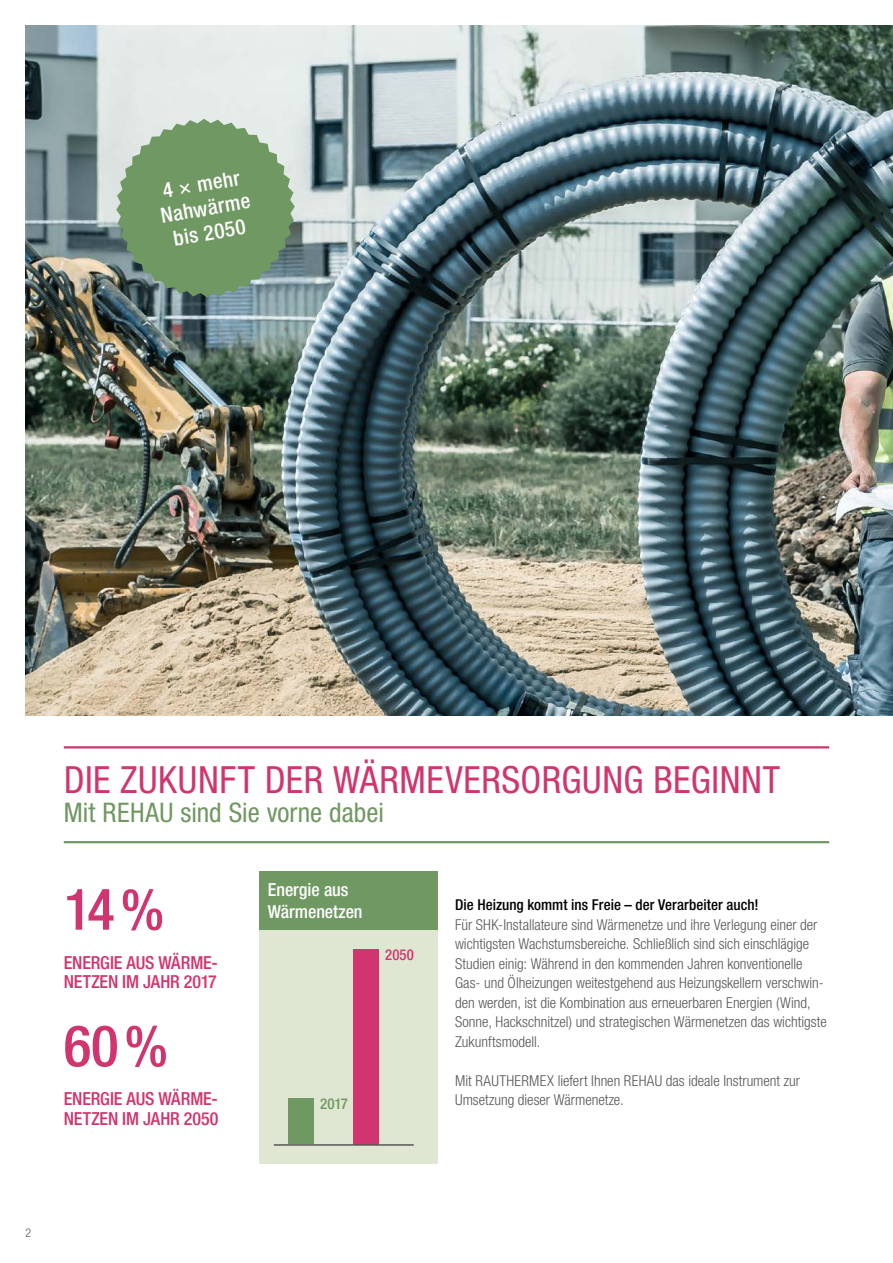
<style>
.page{position:relative;width:893px;height:1263px;background:#fff}
.page>*{position:absolute;margin:0;border:0;box-sizing:border-box;transform-origin:0 0}
.Bodytext{font:500 condensed 57.15px "Helvetica Neue LTW1 G";color:#d1356f}
.Headline_with_sublin{font:condensed 37.5px "Helvetica Neue LTW1 G";letter-spacing:.015em;color:#d1356f}
.Subline{font:condensed 27px "Helvetica Neue LTW1 G";letter-spacing:.005em;color:#709862}
.Super_medium_RAUTITA{font:500 condensed 21px/24.5px "Helvetica Neue LTW1 G";color:#fff;text-align:center}
.Leadtext_large{font:500 condensed 18px/19.5px "Helvetica Neue LTW1 G";letter-spacing:-.01em;color:#d1356f}
.Bodytext-2{font:500 condensed 18px/19.5px "Helvetica Neue LTW1 G";letter-spacing:-.01em;color:#d1356f}
.Bodytext_headline{font:500 condensed 18px/21.6px "Helvetica Neue LTW1 G";letter-spacing:-.005em;color:#fff}
.Bodytext-3{font:300 condensed 15px/19.5px "Helvetica Neue LTW1 G";color:#575756}
.Bodytext_headline-2{font:500 condensed 15px "Helvetica Neue LTW1 G";letter-spacing:.005em;color:#000}
.Bodytext-4{font:500 condensed 15px "Helvetica Neue LTW1 G";color:#d1356f}
.Bodytext-5{font:500 condensed 15px "Helvetica Neue LTW1 G";color:#709862}
.t1{font:300 condensed 12px "Helvetica Neue LTW1 G";color:#575756}
</style>
<div class="page">
<img style="left:26px;top:26px;width:867px;height:689px">
<div style="left:259px;top:871px;width:179px;height:293px;background:#dfe7d2"></div>
<hr style="left:64px;top:746px;width:765px;height:2px;background:#d1356f">
<hr style="left:64px;top:841px;width:765px;height:2px;background:#709862">
<div style="left:353px;top:949px;width:26px;height:195px;background:#d1356f"></div>
<div style="left:288px;top:1099px;width:26px;height:45px;background:#709862"></div>
<hr style="left:274px;top:1144px;width:140px;height:2px;background:#575756">
<div style="left:259px;top:871px;width:179px;height:59px;background:#709862"></div>
<svg style="left:116px;top:119px;width:179px;height:178px;background:#7d9f77"></svg>
<p class="Super_medium_RAUTITA" style="left:154px;top:180px;width:92px;rotate:-10deg">4 × mehr<br>Nahwärme bis 2050</p>
<p class="Headline_with_sublin" style="left:64px;top:758px;width:718px">DIE ZUKUNFT DER WÄRMEVERSORGUNG BEGINNT</p>
<p class="Subline" style="left:64px;top:797px;width:322px">Mit REHAU sind Sie vorne dabei</p>
<p class="Bodytext" style="left:64px;top:875px;width:102px">14%</p>
<p class="Leadtext_large" style="left:64px;top:952px;width:156px">ENERGIE AUS WÄRME-<br>NETZEN IM JAHR 2017</p>
<p class="Bodytext" style="left:64px;top:1011px;width:106px">60%</p>
<p class="Bodytext-2" style="left:64px;top:1089px;width:156px">ENERGIE AUS WÄRME-<br>NETZEN IM JAHR 2050</p>
<p class="Bodytext_headline" style="left:268px;top:879px;width:96px">Energie aus<br>Wärmenetzen</p>
<p class="Bodytext-4" style="left:385px;top:945px;width:30px">2050</p>
<p class="Bodytext-5" style="left:320px;top:1095px;width:29px">2017</p>
<p class="Bodytext_headline-2" style="left:455px;top:896px;width:305px">Die Heizung kommt ins Freie – der Verarbeiter auch!</p>
<p class="Bodytext-3" style="left:455px;top:915px;width:373px">Für SHK-Installateure sind Wärmenetze und ihre Verlegung einer der wichtigsten Wachstumsbereiche. Schließlich sind sich einschlägige Studien einig: Während in den kommenden Jahren konventionelle Gas- und Ölheizungen weitestgehend aus Heizungskellern verschwin&shy;den werden, ist die Kombination aus erneuerbaren Energien (Wind, Sonne, Hackschnitzel) und strategischen Wärmenetzen das wichtigste Zukunftsmodell.</p>
<p class="Bodytext-3" style="left:455px;top:1071px;width:346px">Mit RAUTHERMEX liefert Ihnen REHAU das ideale Instrument zur<br>Umsetzung dieser Wärmenetze.</p>
<p class="t1" style="left:26px;top:1226px;width:7px">2</p>
</div>
